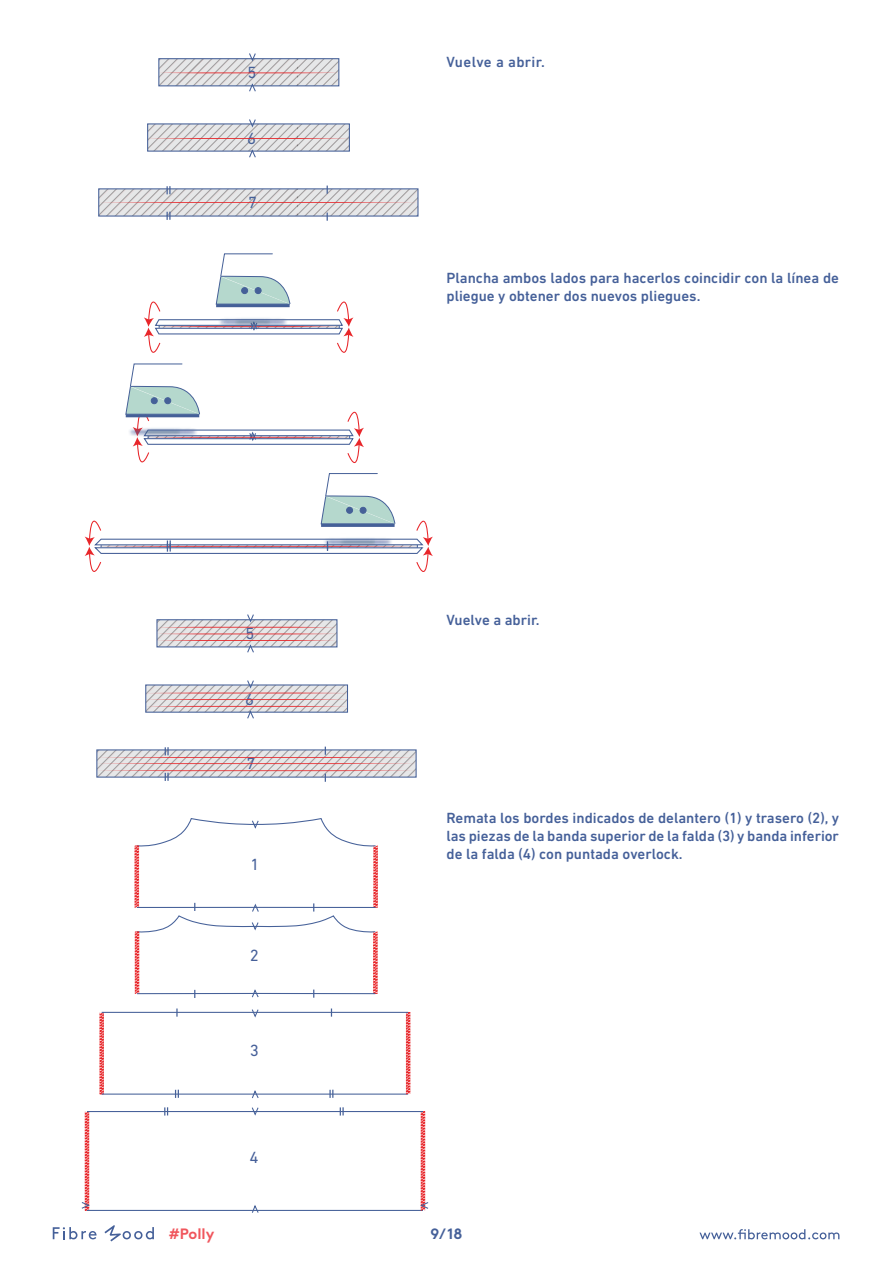
<style>
.page{position:relative;width:893px;height:1263px;background:#fff}
.page>*{position:absolute;margin:0;border:0;box-sizing:border-box;transform-origin:0 0}
.t1{font:16.5px "DIN Next LT Pro";color:#456098}
.t2{font:16.5px "DIN Next LT Pro";color:#466099}
.t3{font:500 15px/18px "DIN Next LT Pro";color:#456099}
.t4{font:500 15px "DIN Next LT Pro";letter-spacing:.025em;color:#456099}
.t5{font:700 15px "Brown";color:#f0565d}
.t6{font:700 15px "Brown";color:#456099}
</style>
<div class="page">
<svg style="left:699px;top:1229px;width:140px;height:10px"></svg>
<svg style="left:53px;top:1227px;width:44px;height:12px"></svg>
<svg style="left:104px;top:1225px;width:50px;height:16px"></svg>
<svg style="left:158px;top:53px;width:182px;height:39px"></svg>
<svg style="left:147px;top:119px;width:203px;height:39px"></svg>
<svg style="left:98px;top:186px;width:321px;height:35px"></svg>
<svg style="left:144px;top:253px;width:209px;height:100px"></svg>
<img style="left:166px;top:266px;width:174px;height:87px">
<svg style="left:131px;top:363px;width:233px;height:100px"></svg>
<img style="left:125px;top:376px;width:124px;height:87px">
<svg style="left:85px;top:473px;width:348px;height:99px"></svg>
<svg style="left:156px;top:614px;width:182px;height:39px"></svg>
<svg style="left:145px;top:680px;width:203px;height:39px"></svg>
<svg style="left:96px;top:747px;width:321px;height:35px"></svg>
<svg style="left:99px;top:1012px;width:5px;height:82px"></svg>
<hr style="left:102px;top:1093px;width:306px;height:2px;background:#466199">
<svg style="left:406px;top:1012px;width:5px;height:82px"></svg>
<hr style="left:102px;top:1012px;width:306px;height:1px;background:#466199">
<hr style="left:87px;top:1210px;width:336px;height:1px;background:#466199">
<hr style="left:87px;top:1111px;width:336px;height:1px;background:#466199">
<svg style="left:251px;top:1009px;width:8px;height:9px"></svg>
<svg style="left:251px;top:1107px;width:8px;height:9px"></svg>
<svg style="left:251px;top:1090px;width:9px;height:9px"></svg>
<svg style="left:251px;top:1205px;width:9px;height:8px"></svg>
<svg style="left:135px;top:818px;width:243px;height:180px"></svg>
<svg style="left:176px;top:1008px;width:2px;height:9px"></svg>
<svg style="left:175px;top:1090px;width:4px;height:8px"></svg>
<svg style="left:329px;top:1090px;width:4px;height:8px"></svg>
<svg style="left:164px;top:1107px;width:4px;height:8px"></svg>
<svg style="left:340px;top:1107px;width:4px;height:8px"></svg>
<svg style="left:419px;top:1111px;width:10px;height:99px"></svg>
<svg style="left:81px;top:1111px;width:10px;height:99px"></svg>
<p class="t1" style="left:248px;top:63px;width:10px">5</p>
<p class="t1" style="left:247px;top:128px;width:10px">6</p>
<p class="t1" style="left:248px;top:193px;width:10px">7</p>
<p class="t1" style="left:246px;top:624px;width:10px">5</p>
<p class="t1" style="left:245px;top:689px;width:10px">6</p>
<p class="t1" style="left:246px;top:754px;width:10px">7</p>
<p class="t2" style="left:250px;top:855px;width:11px">1</p>
<p class="t2" style="left:250px;top:946px;width:11px">2</p>
<p class="t2" style="left:250px;top:1040px;width:11px">3</p>
<p class="t2" style="left:249px;top:1148px;width:11px">4</p>
<p class="t4" style="left:446px;top:53px;width:100px">Vuelve a abrir.</p>
<p class="t3" style="left:446px;top:269px;width:394px">Plancha ambos lados para hacerlos coincidir con la línea de pliegue y obtener dos nuevos pliegues.</p>
<p class="t3" style="left:446px;top:611px;width:95px">Vuelve a abrir.</p>
<p class="t3" style="left:446px;top:809px;width:394px;text-align:justify">Remata los bordes indicados de delantero (1) y trasero (2), y las piezas de la banda superior de la falda (3) y banda inferior de la falda (4) con puntada overlock.</p>
<p class="t5" style="left:169px;top:1222px;width:47px">#Polly</p>
<p class="t6" style="left:431px;top:1221px;width:33px">9/18</p>
</div>
